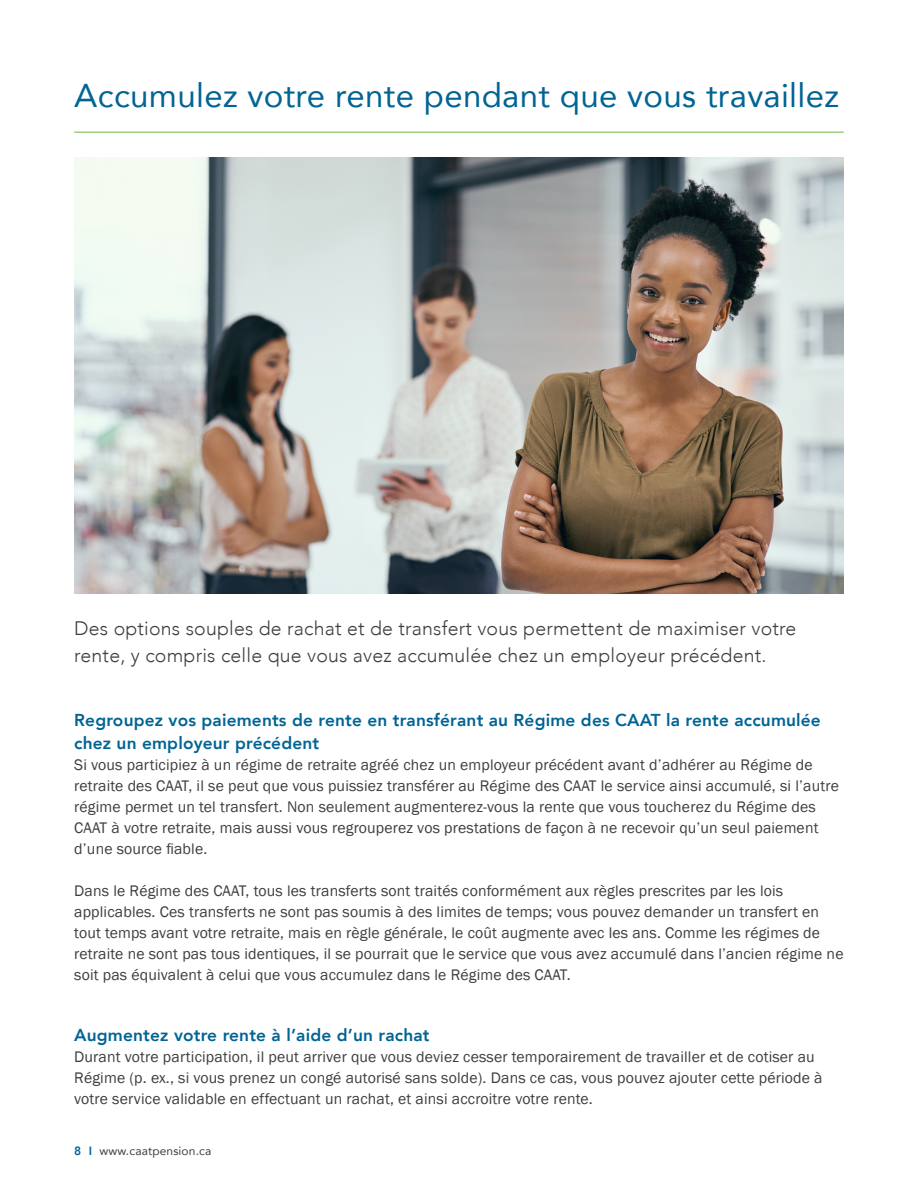
<style>
.page{position:relative;width:918px;height:1188px;background:#fff}
.page>*{position:absolute;margin:0;border:0;box-sizing:border-box;transform-origin:0 0}
.t1{font:33px "Avenir";letter-spacing:.01em;color:#006494}
.Paragraph_Intro_Text{font:300 19.5px/27px "Avenir";letter-spacing:.01em;color:#3e3e3f}
.t2{font:800 17.25px/22.5px "Avenir";letter-spacing:.01em;color:#006494}
.Body_Copy{font:15.75px/21px "Franklin Gothic";letter-spacing:.01em;color:#3e3e3f}
.t3{font:12px "Avenir";letter-spacing:.01em;color:#3e3e3f}
.s1{font-weight:800;color:#006494}
</style>
<div class="page">
<img style="left:74px;top:157px;width:770px;height:437px">
<hr style="left:74px;top:132px;width:770px;height:1px;background:#6cb43f">
<h2 class="t1" style="left:74px;top:69px;width:766px">Accumulez votre rente pendant que vous travaillez</h2>
<p class="Paragraph_Intro_Text" style="left:74px;top:614px;width:724px">Des options souples de rachat et de transfert vous permettent de maximiser votre rente, y compris celle que vous avez accumulée chez un employeur précédent.</p>
<h3 class="t2" style="left:74px;top:709px;width:748px">Regroupez vos paiements de rente en transférant au Régime des CAAT la rente accumulée chez un employeur précédent</h3>
<p class="Body_Copy" style="left:74px;top:754px;width:766px">Si vous participiez à un régime de retraite agréé chez un employeur précédent avant d’adhérer au Régime de retraite des CAAT, il se peut que vous puissiez transférer au Régime des CAAT le service ainsi accumulé, si l’autre régime permet un tel transfert. Non seulement augmenterez-vous la rente que vous toucherez du Régime des CAAT à votre retraite, mais aussi vous regrouperez vos prestations de façon à ne recevoir qu’un seul paiement d’une source fiable.</p>
<p class="Body_Copy" style="left:74px;top:880px;width:771px">Dans le Régime des CAAT, tous les transferts sont traités conformément aux règles prescrites par les lois applicables. Ces transferts ne sont pas soumis à des limites de temps; vous pouvez demander un transfert en tout temps avant votre retraite, mais en règle générale, le coût augmente avec les ans. Comme les régimes de retraite ne sont pas tous identiques, il se pourrait que le service que vous avez accumulé dans l’ancien régime ne soit pas équivalent à celui que vous accumulez dans le Régime des CAAT.</p>
<h3 class="t2" style="left:74px;top:1024px;width:357px">Augmentez votre rente à l’aide d’un rachat</h3>
<p class="Body_Copy" style="left:74px;top:1047px;width:750px">Durant votre participation, il peut arriver que vous deviez cesser temporairement de travailler et de cotiser au<br>Régime (p. ex., si vous prenez un congé autorisé sans solde). Dans ce cas, vous pouvez ajouter cette période à votre service validable en effectuant un rachat, et ainsi accroitre votre rente.</p>
<p class="t3" style="left:74px;top:1141px;width:139px"><span class="s1">8 I</span> www.caatpension.ca</p>
</div>
